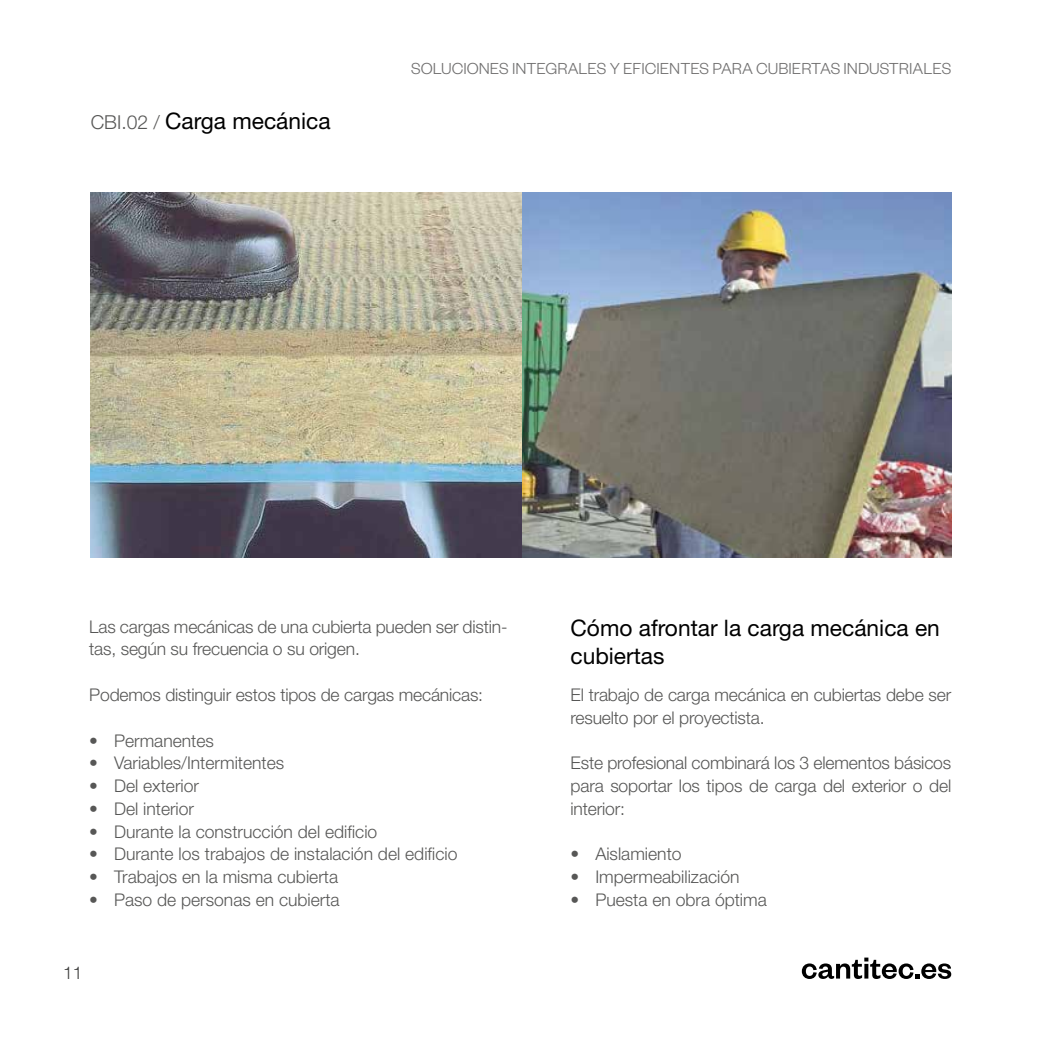
<style>
.page{position:relative;width:1042px;height:1042px;background:#fff}
.page>*{position:absolute;margin:0;border:0;box-sizing:border-box;transform-origin:0 0}
.t1{font:22.75px/27.3px "Helvetica Neue LT Std";color:#000}
.t2{font:300 17.5px/22.8px "Helvetica Neue LT Std";letter-spacing:-.01em;color:#575756}
.t3{font:300 17.5px "Founders Grotesk";color:#706f6f}
.t4{font:300 17.5px "Helvetica Neue LT Std";color:#3f3f3e}
.s1{font-weight:300;font-size:19.25px;color:#575756}
</style>
<div class="page">
<svg style="left:802px;top:957px;width:149px;height:22px"></svg>
<img style="left:521px;top:192px;width:430px;height:365px">
<img style="left:91px;top:192px;width:430px;height:365px">
<h1 class="t1" style="left:91px;top:107px;width:241px"><span class="s1">CBI.02 /</span> Carga mecánica</h1>
<p class="t3" style="left:411px;top:58px;width:542px">SOLUCIONES INTEGRALES Y EFICIENTES PARA CUBIERTAS INDUSTRIALES</p>
<p class="t2" style="left:89px;top:615px;width:420px">Las cargas mecánicas de una cubierta pueden ser distin&shy;tas, según su frecuencia o su origen.</p>
<p class="t2" style="left:89px;top:683px;width:395px">Podemos distinguir estos tipos de cargas mecánicas:</p>
<p class="t2" style="left:89px;top:728px;width:126px">• Permanentes</p>
<p class="t2" style="left:89px;top:751px;width:196px">• Variables/Intermitentes</p>
<p class="t2" style="left:89px;top:774px;width:111px">• Del exterior</p>
<p class="t2" style="left:89px;top:797px;width:106px">• Del interior</p>
<p class="t2" style="left:89px;top:819px;width:290px">• Durante la construcción del edificio</p>
<p class="t2" style="left:89px;top:842px;width:370px">• Durante los trabajos de instalación del edificio</p>
<p class="t2" style="left:89px;top:865px;width:250px">• Trabajos en la misma cubierta</p>
<p class="t2" style="left:89px;top:888px;width:252px">• Paso de personas en cubierta</p>
<p class="t4" style="left:63px;top:962px;width:21px">11</p>
<h1 class="t1" style="left:570px;top:614px;width:371px">Cómo afrontar la carga mecánica en cubiertas</h1>
<p class="t2" style="left:570px;top:683px;width:382px">El trabajo de carga mecánica en cubiertas debe ser resuelto por el proyectista.</p>
<p class="t2" style="left:570px;top:751px;width:382px;text-align:justify">Este profesional combinará los 3 elementos básicos para soportar los tipos de carga del exterior o del interior:</p>
<p class="t2" style="left:570px;top:842px;width:113px">• Aislamiento</p>
<p class="t2" style="left:570px;top:865px;width:171px">• Impermeabilización</p>
<p class="t2" style="left:570px;top:888px;width:198px">• Puesta en obra óptima</p>
</div>
